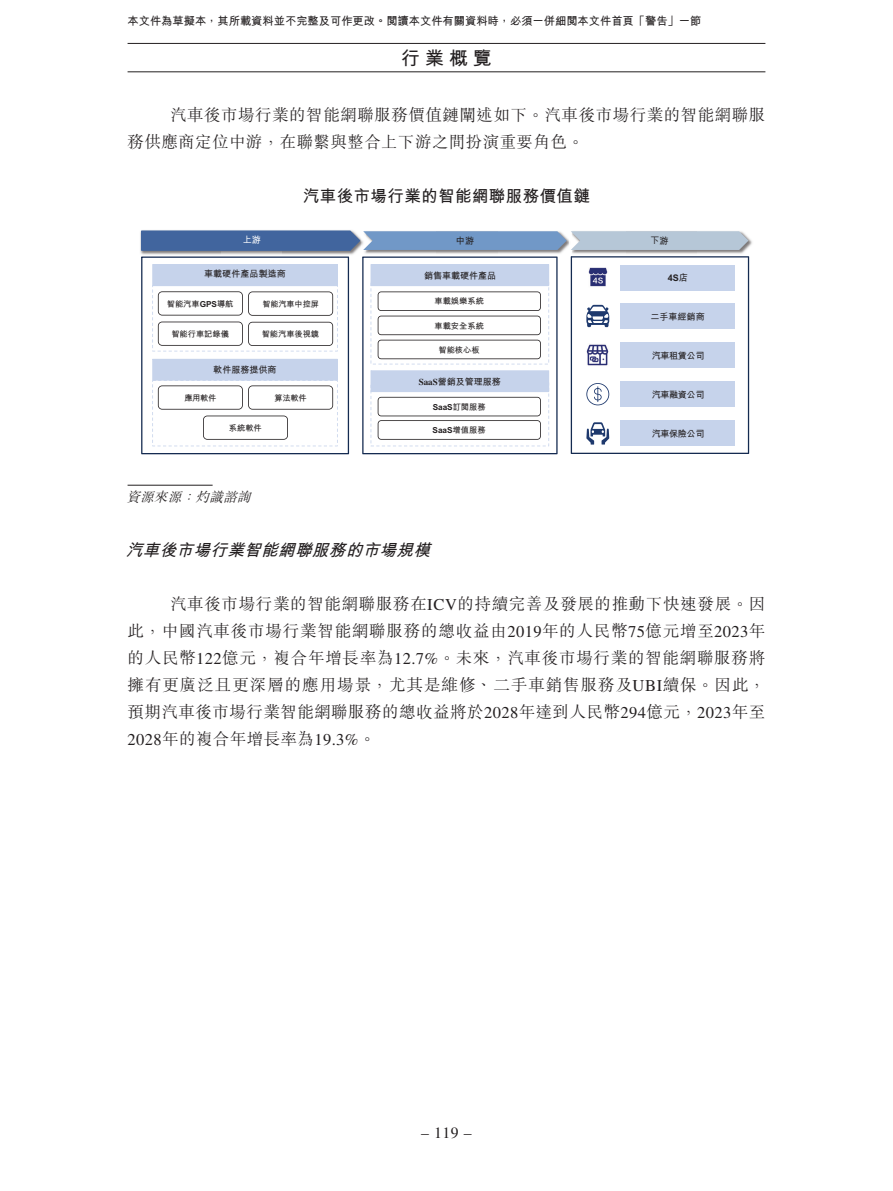
<style>
.page{position:relative;width:893px;height:1191px;background:#fff}
.page>*{position:absolute;margin:0;border:0;box-sizing:border-box;transform-origin:0 0}
.t1{font:700 18.75px "M Hei HK";color:#231f20}
.t2{font:300 16.5px/27px "M Sung HK";letter-spacing:.03em;color:#231f20}
.t3{font:italic 700 16.5px "M Hei HK";color:#231f20}
.t4{font:700 16.5px "M Hei HK";letter-spacing:.025em;color:#231f20}
.t5{font:15.75px "Times LT Std";color:#231f20}
.t6{font:italic 300 13.5px "M Sung HK";color:#231f20}
.t7{font:700 11.25px "M Hei HK";color:#231f20}
.t8{font:9.15px "M Hei HK Bold E Ten B5 H";letter-spacing:-.005em;color:#231f20}
.t9{font:700 9.15px "Arial";color:#231f20}
.t10{font:9.15px "M Hei HK Bold E Ten B5 H";color:#fff}
.t11{font:8.25px "M Hei HK Bold E Ten B5 H";letter-spacing:-.005em;color:#231f20}
.t12{font:700 8.25px "Arial";letter-spacing:-.005em;color:#231f20}
.t13{font:8.1px "M Hei HK Bold E Ten B5 H";letter-spacing:-.005em;color:#231f20}
.s1{font-family:"M Hei HK Bold E Ten B5 H";font-weight:400}
.s2{font-family:"Arial";font-weight:700}
.s3{font-family:"Times LT Std";font-weight:700}
.s4{font-family:"Times LT Std";font-weight:400}
</style>
<div class="page">
<hr style="left:128px;top:43px;width:637px;height:1px;background:#231f20">
<hr style="left:128px;top:71px;width:637px;height:1px;background:#231f20">
<svg style="left:141px;top:230px;width:608px;height:224px"></svg>
<hr style="left:128px;top:485px;width:85px;height:1px;background:#231f20">
<p class="t7" style="left:128px;top:13px;width:575px">本文件為草擬本，其所載資料並不完整及可作更改。閱讀本文件有關資料時，必須一併細閱本文件首頁「警告」一節</p>
<p class="t1" style="left:401px;top:44px;width:92px">行業概覽</p>
<p class="t2" style="left:128px;top:100px;width:639px;text-indent:43px">汽車後市場行業的智能網聯服務價值鏈闡述如下。汽車後市場行業的智能網聯服務供應商定位中游，在聯繫與整合上下游之間扮演重要角色。</p>
<p class="t4" style="left:303px;top:184px;width:289px">汽車後市場行業的智能網聯服務價值鏈</p>
<p class="t10" style="left:243px;top:233px;width:20px">上游</p>
<p class="t8" style="left:456px;top:234px;width:20px">中游</p>
<p class="t8" style="left:650px;top:234px;width:20px">下游</p>
<p class="t9" style="left:668px;top:271px;width:22px">4S<span class="s1">店</span></p>
<p class="t8" style="left:204px;top:267px;width:83px">車載硬件產品製造商</p>
<p class="t8" style="left:424px;top:269px;width:74px">銷售車載硬件產品</p>
<p class="t11" style="left:167px;top:298px;width:68px">智能汽車<span class="s2">GPS</span>導航</p>
<p class="t13" style="left:262px;top:298px;width:58px">智能汽車中控屏</p>
<p class="t11" style="left:171px;top:328px;width:59px">智能行車記錄儀</p>
<p class="t11" style="left:262px;top:328px;width:59px">智能汽車後視鏡</p>
<p class="t8" style="left:213px;top:363px;width:65px">軟件服務提供商</p>
<p class="t11" style="left:184px;top:392px;width:34px">應用軟件</p>
<p class="t11" style="left:275px;top:392px;width:34px">算法軟件</p>
<p class="t11" style="left:229px;top:422px;width:34px">系統軟件</p>
<p class="t11" style="left:434px;top:295px;width:51px">車載娛樂系統</p>
<p class="t11" style="left:434px;top:319px;width:51px">車載安全系統</p>
<p class="t11" style="left:438px;top:344px;width:43px">智能核心板</p>
<p class="t8" style="left:419px;top:375px;width:84px"><span class="s3">SaaS</span>營銷及管理服務</p>
<p class="t12" style="left:433px;top:401px;width:54px">SaaS<span class="s1">訂閱服務</span></p>
<p class="t12" style="left:433px;top:424px;width:55px">SaaS<span class="s1">增值服務</span></p>
<p class="t8" style="left:650px;top:310px;width:56px">二手車經銷商</p>
<p class="t8" style="left:652px;top:349px;width:54px">汽車租賃公司</p>
<p class="t8" style="left:652px;top:388px;width:54px">汽車融資公司</p>
<p class="t8" style="left:652px;top:426px;width:54px">汽車保險公司</p>
<p class="t6" style="left:126px;top:488px;width:130px">資源來源：灼識諮詢</p>
<p class="t3" style="left:126px;top:538px;width:311px">汽車後市場行業智能網聯服務的市場規模</p>
<p class="t2" style="left:128px;top:590px;width:639px;text-align:justify;text-indent:43px">汽車後市場行業的智能網聯服務在<span class="s4">ICV</span>的持續完善及發展的推動下快速發展。因此，中國汽車後市場行業智能網聯服務的總收益由<span class="s4">2019</span>年的人民幣<span class="s4">75</span>億元增至<span class="s4">2023</span>年的人民幣<span class="s4">122</span>億元，複合年增長率為<span class="s4">12.7%</span>。未來，汽車後市場行業的智能網聯服務將擁有更廣泛且更深層的應用場景，尤其是維修、二手車銷售服務及<span class="s4">UBI</span>續保。因此，預期汽車後市場行業智能網聯服務的總收益將於<span class="s4">2028</span>年達到人民幣<span class="s4">294</span>億元，<span class="s4">2023</span>年至<span class="s4">2028</span>年的複合年增長率為<span class="s4">19.3%</span>。</p>
<p class="t5" style="left:421px;top:1124px;width:52px">– 119 –</p>
</div>
